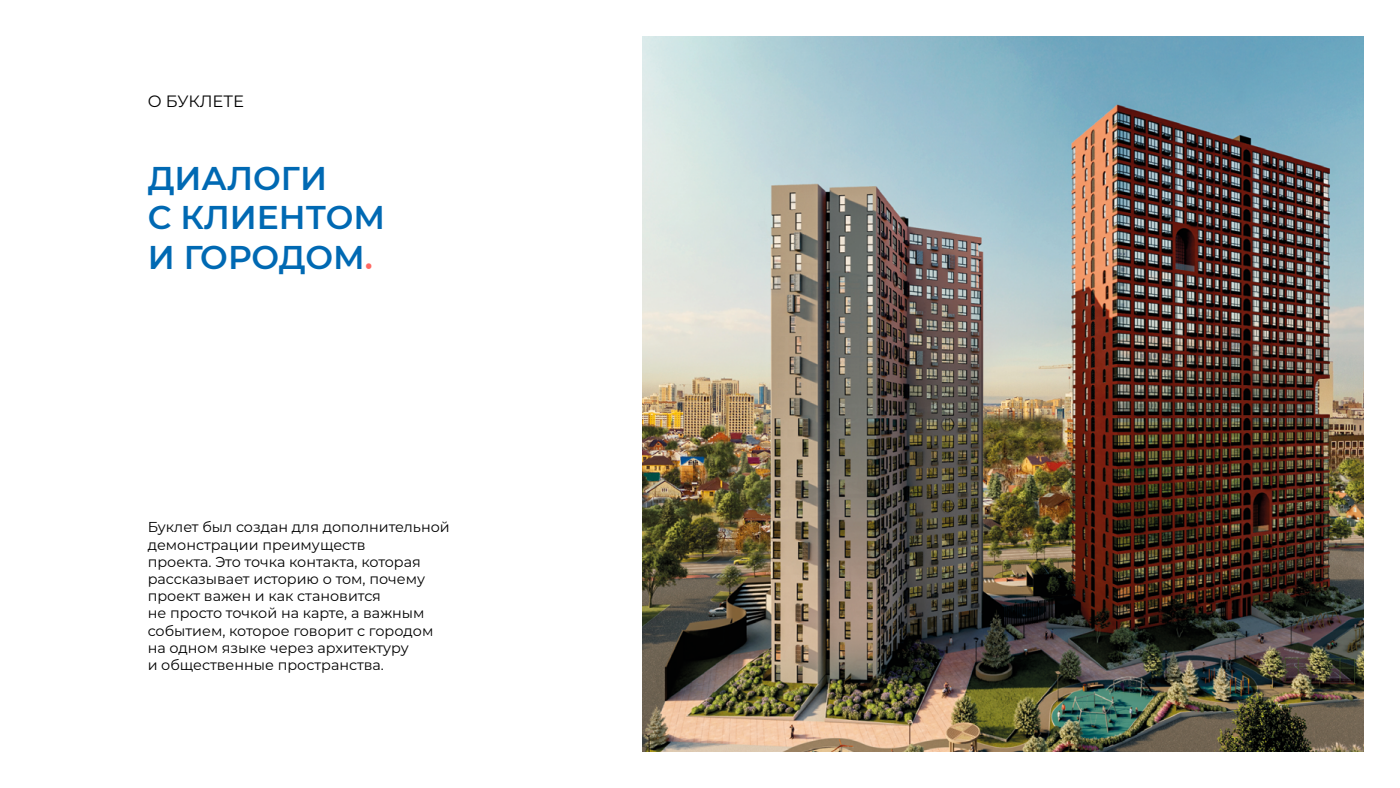
<style>
.page{position:relative;width:1400px;height:788px;background:#fff}
.page>*{position:absolute;margin:0;border:0;box-sizing:border-box;transform-origin:0 0}
.t1{font:600 32.8px/39.4px "Montserrat";color:#0069b3}
.t2{font:16.4px "Montserrat";letter-spacing:-.005em;color:#000}
.t3{font:14.4px/17.2px "Montserrat";color:#000}
.s1{color:#ff6963}
</style>
<div class="page">
<img style="left:642px;top:37px;width:722px;height:714px">
<p class="t2" style="left:148px;top:90px;width:98px">О БУКЛЕТЕ</p>
<h1 class="t1" style="left:148px;top:157px;width:239px">ДИАЛОГИ<br>С КЛИЕНТОМ<br>И ГОРОДОМ<span class="s1">.</span></h1>
<p class="t3" style="left:148px;top:518px;width:304px">Буклет был создан для дополнительной демонстрации преимуществ<br>проекта. Это точка контакта, которая рассказывает историю о том, почему проект важен и как становится<br>не просто точкой на карте, а важным событием, которое говорит с городом на одном языке через архитектуру<br>и общественные пространства.</p>
</div>
